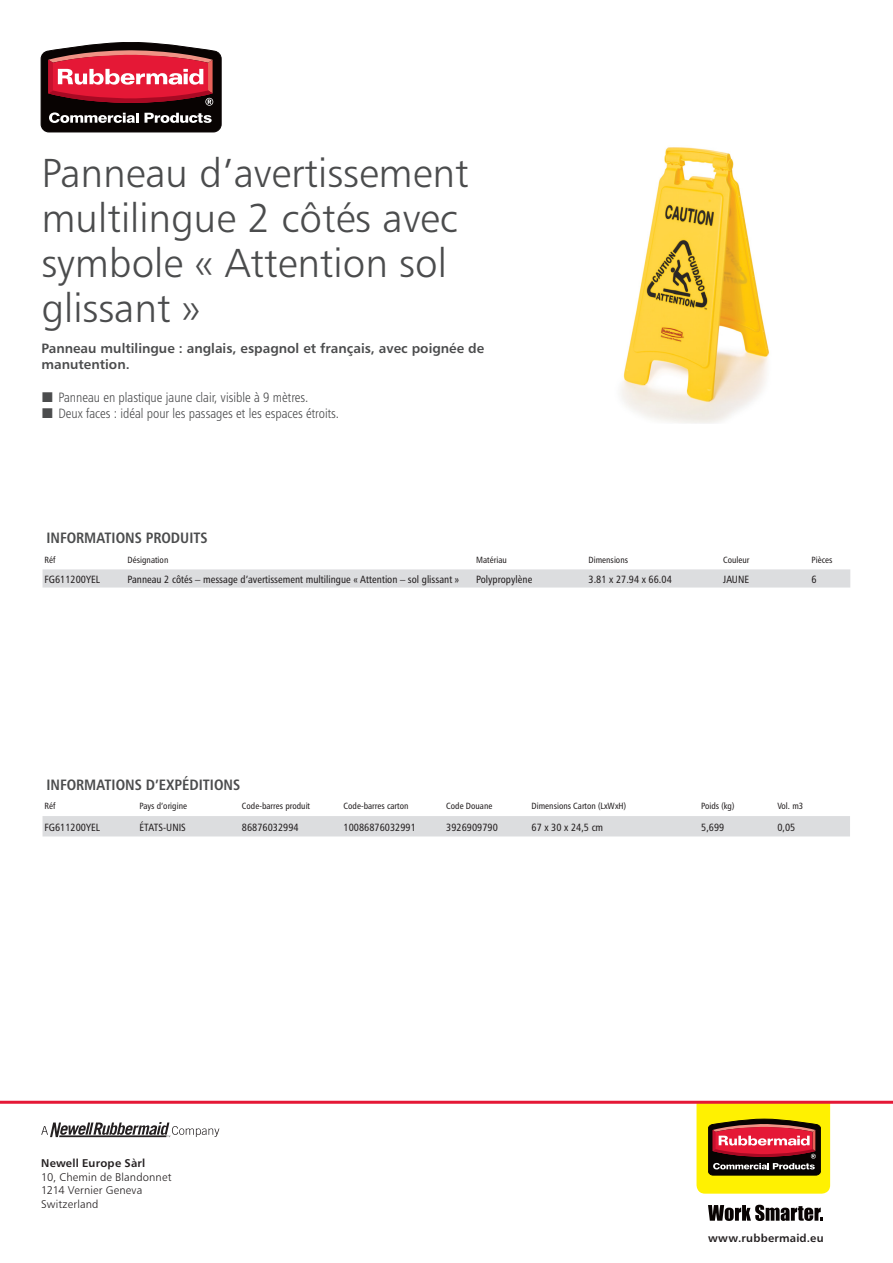
<style>
.page{position:relative;width:893px;height:1263px;background:#fff}
.page>*{position:absolute;margin:0;border:0;box-sizing:border-box;transform-origin:0 0}
.t1{font:40.5px/45px "Humanist 777 BT Light B";color:#4b4c4d}
.t2{font:15px "Humanist 777 BT Bold Condensed B";color:#4b4c4d}
.t3{font:13.5px "Humanist 777 BT Light Condensed B";color:#4b4c4d}
.t4{font:13.5px/16.2px "Humanist 777 BT Bold B";color:#4b4c4d}
.t5{font:11.25px "Humanist 777 BT Light B";letter-spacing:.015em;color:#231f20}
.t6{font:11.25px "Humanist 777 BT Bold B";letter-spacing:.02em;color:#231f20}
.t7{font:10.5px "Humanist 777 BT Roman Condensed B";color:#231f20}
.t8{font:9px "Humanist 777 BT Roman Condensed B";color:#231f20}
</style>
<div class="page">
<svg style="left:41px;top:1122px;width:178px;height:15px"></svg>
<svg style="left:696px;top:1104px;width:134px;height:90px;background:#bd8e20"></svg>
<svg style="left:708px;top:1205px;width:115px;height:16px"></svg>
<svg style="left:41px;top:42px;width:180px;height:90px;background:#863942"></svg>
<div style="left:43px;top:569px;width:807px;height:18px;background:#dcdddf"></div>
<div style="left:43px;top:816px;width:807px;height:20px;background:#dcdddf"></div>
<hr style="left:0;top:1101px;width:893px;height:3px;background:#e51836">
<img style="left:621px;top:147px;width:148px;height:276px">
<p class="t1" style="left:41px;top:150px;width:429px">Panneau d’avertissement multilingue 2 côtés avec symbole « Attention sol glissant »</p>
<p class="t4" style="left:41px;top:340px;width:444px">Panneau multilingue : anglais, espagnol et français, avec poignée de manutention.</p>
<p class="t3" style="left:58px;top:389px;width:252px">Panneau en plastique jaune clair, visible à 9 mètres.</p>
<p class="t3" style="left:58px;top:405px;width:282px">Deux faces : idéal pour les passages et les espaces étroits.</p>
<p class="t2" style="left:46px;top:528px;width:163px">INFORMATIONS PRODUITS</p>
<p class="t8" style="left:45px;top:554px;width:12px">Réf</p>
<p class="t8" style="left:128px;top:554px;width:42px">Désignation</p>
<p class="t8" style="left:476px;top:554px;width:32px">Matériau</p>
<p class="t8" style="left:588px;top:554px;width:41px">Dimensions</p>
<p class="t8" style="left:723px;top:554px;width:28px">Couleur</p>
<p class="t8" style="left:812px;top:554px;width:22px">Pièces</p>
<p class="t7" style="left:45px;top:572px;width:57px">FG611200YEL</p>
<p class="t7" style="left:128px;top:572px;width:333px">Panneau 2 côtés – message d’avertissement multilingue « Attention – sol glissant »</p>
<p class="t7" style="left:476px;top:572px;width:58px">Polypropylène</p>
<p class="t7" style="left:588px;top:572px;width:85px">3.81 x 27.94 x 66.04</p>
<p class="t7" style="left:723px;top:572px;width:28px">JAUNE</p>
<p class="t7" style="left:812px;top:572px;width:7px">6</p>
<p class="t2" style="left:46px;top:775px;width:195px">INFORMATIONS D’EXPÉDITIONS</p>
<p class="t8" style="left:45px;top:801px;width:12px">Réf</p>
<p class="t8" style="left:139px;top:801px;width:49px">Pays d’origine</p>
<p class="t8" style="left:242px;top:801px;width:70px">Code-barres produit</p>
<p class="t8" style="left:344px;top:801px;width:66px">Code-barres carton</p>
<p class="t8" style="left:446px;top:801px;width:48px">Code Douane</p>
<p class="t8" style="left:531px;top:801px;width:96px">Dimensions Carton (LxWxH)</p>
<p class="t8" style="left:701px;top:801px;width:35px">Poids (kg)</p>
<p class="t8" style="left:777px;top:801px;width:27px">Vol. m3</p>
<p class="t7" style="left:45px;top:820px;width:57px">FG611200YEL</p>
<p class="t7" style="left:139px;top:820px;width:48px">ÉTATS-UNIS</p>
<p class="t7" style="left:242px;top:820px;width:58px">86876032994</p>
<p class="t7" style="left:344px;top:820px;width:74px">10086876032991</p>
<p class="t7" style="left:446px;top:820px;width:53px">3926909790</p>
<p class="t7" style="left:531px;top:820px;width:73px">67 x 30 x 24,5 cm</p>
<p class="t7" style="left:701px;top:820px;width:25px">5,699</p>
<p class="t7" style="left:777px;top:820px;width:20px">0,05</p>
<p class="t6" style="left:41px;top:1156px;width:106px">Newell Europe Sàrl</p>
<p class="t5" style="left:41px;top:1170px;width:132px">10, Chemin de Blandonnet</p>
<p class="t5" style="left:41px;top:1183px;width:103px">1214 Vernier Geneva</p>
<p class="t5" style="left:41px;top:1197px;width:59px">Switzerland</p>
<p class="t6" style="left:708px;top:1231px;width:117px">www.rubbermaid.eu</p>
</div>
